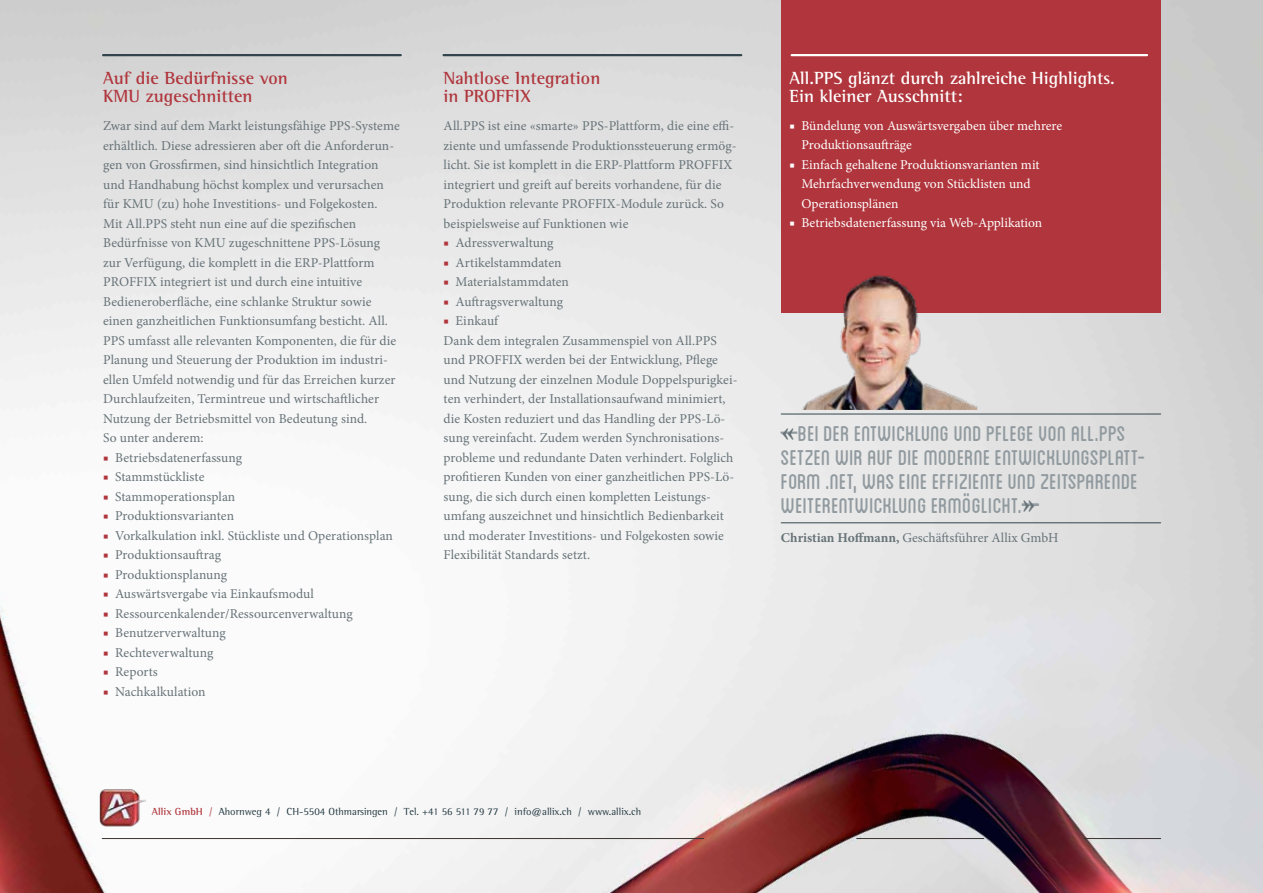
<style>
.page{position:relative;width:1263px;height:893px;background:#fff}
.page>*{position:absolute;margin:0;border:0;box-sizing:border-box;transform-origin:0 0}
.t1{font:30px/24px "Blanch Caps";color:#919a9f}
.t2{font:700 18px/18px "Rotis Semi Serif Pro";color:#b0353c}
.t3{font:700 18px/18px "Rotis Semi Serif Pro";color:#fff}
.t4{font:13.5px/19.5px "Minion Pro";letter-spacing:.005em;color:#677378}
.t5{font:13.5px/19.5px "Minion Pro";letter-spacing:-.005em;color:#fff}
.t6{font:10.5px "Rotis Semi Serif Pro";color:#223841}
.s1{color:#b0353c}
.s2{font-weight:700;color:#b0353c}
.s3{font-family:"Minion Pro";font-weight:700;color:#677378}
.s4{font-weight:700}
</style>
<div class="page">
<img style="left:0;top:0;width:1263px;height:893px">
<hr style="left:103px;top:54px;width:298px;height:2px;background:#33454c">
<hr style="left:444px;top:54px;width:297px;height:2px;background:#33454c">
<div style="left:781px;top:0;width:380px;height:313px;background:#b0353c"></div>
<hr style="left:781px;top:414px;width:380px;height:1px;background:#33454c">
<hr style="left:781px;top:523px;width:380px;height:1px;background:#33454c">
<hr style="left:102px;top:838px;width:601px;height:1px;background:#39342f">
<hr style="left:857px;top:838px;width:127px;height:1px;background:#39342f">
<hr style="left:1084px;top:838px;width:77px;height:1px;background:#39342f">
<hr style="left:792px;top:54px;width:355px;height:2px;background:#fff">
<img style="left:100px;top:786px;width:46px;height:42px">
<img style="left:774px;top:272px;width:208px;height:138px">
<h2 class="t2" style="left:103px;top:69px;width:186px">Auf die Bedürfnisse von<br>KMU zugeschnitten</h2>
<p class="t4" style="left:103px;top:116px;width:298px">Zwar sind auf dem Markt leistungsfähige PPS-Systeme erhältlich. Diese adressieren aber oft die Anforderun&shy;gen von Grossfirmen, sind hinsichtlich Integration und Handhabung höchst komplex und verursachen für KMU (zu) hohe Investitions- und Folgekosten.<br>Mit All.PPS steht nun eine auf die spezifischen Bedürfnisse von KMU zugeschnittene PPS-Lösung zur Verfügung, die komplett in die ERP-Plattform PROFFIX integriert ist und durch eine intuitive Bedieneroberfläche, eine schlanke Struktur sowie einen ganzheitlichen Funktionsumfang besticht. All.<br>PPS umfasst alle relevanten Komponenten, die für die Planung und Steuerung der Produktion im industri&shy;ellen Umfeld notwendig und für das Erreichen kurzer Durchlaufzeiten, Termintreue und wirtschaftlicher Nutzung der Betriebsmittel von Bedeutung sind.<br>So unter anderem:</p>
<p class="t4" style="left:103px;top:448px;width:141px"><span class="s1">■</span> Betriebsdatenerfassung</p>
<p class="t4" style="left:103px;top:467px;width:103px"><span class="s1">■</span> Stammstückliste</p>
<p class="t4" style="left:103px;top:487px;width:134px"><span class="s1">■</span> Stammoperationsplan</p>
<p class="t4" style="left:103px;top:506px;width:132px"><span class="s1">■</span> Produktionsvarianten</p>
<p class="t4" style="left:103px;top:526px;width:291px"><span class="s1">■</span> Vorkalkulation inkl. Stückliste und Operationsplan</p>
<p class="t4" style="left:103px;top:545px;width:119px"><span class="s1">■</span> Produktionsauftrag</p>
<p class="t4" style="left:103px;top:565px;width:126px"><span class="s1">■</span> Produktionsplanung</p>
<p class="t4" style="left:103px;top:584px;width:212px"><span class="s1">■</span> Auswärtsvergabe via Einkaufsmodul</p>
<p class="t4" style="left:103px;top:604px;width:251px"><span class="s1">■</span> Ressourcenkalender/Ressourcenverwaltung</p>
<p class="t4" style="left:103px;top:623px;width:124px"><span class="s1">■</span> Benutzerverwaltung</p>
<p class="t4" style="left:103px;top:643px;width:112px"><span class="s1">■</span> Rechteverwaltung</p>
<p class="t4" style="left:103px;top:662px;width:56px"><span class="s1">■</span> Reports</p>
<p class="t4" style="left:103px;top:682px;width:104px"><span class="s1">■</span> Nachkalkulation</p>
<h2 class="t2" style="left:444px;top:69px;width:158px">Nahtlose Integration in PROFFIX</h2>
<p class="t4" style="left:444px;top:116px;width:295px">All.PPS ist eine «smarte» PPS-Plattform, die eine effi&shy;ziente und umfassende Produktionssteuerung ermög&shy;licht. Sie ist komplett in die ERP-Plattform PROFFIX integriert und greift auf bereits vorhandene, für die Produktion relevante PROFFIX-Module zurück. So beispielsweise auf Funktionen wie</p>
<p class="t4" style="left:444px;top:233px;width:112px"><span class="s1">■</span> Adressverwaltung</p>
<p class="t4" style="left:444px;top:253px;width:119px"><span class="s1">■</span> Artikelstammdaten</p>
<p class="t4" style="left:444px;top:272px;width:127px"><span class="s1">■</span> Materialstammdaten</p>
<p class="t4" style="left:444px;top:292px;width:121px"><span class="s1">■</span> Auftragsverwaltung</p>
<p class="t4" style="left:444px;top:311px;width:295px"><span class="s1">■</span> Einkauf<br>Dank dem integralen Zusammenspiel von All.PPS und PROFFIX werden bei der Entwicklung, Pflege und Nutzung der einzelnen Module Doppelspurigkei&shy;ten verhindert, der Installationsaufwand minimiert, die Kosten reduziert und das Handling der PPS-Lö&shy;sung vereinfacht. Zudem werden Synchronisations&shy;probleme und redundante Daten verhindert. Folglich profitieren Kunden von einer ganzheitlichen PPS-Lö&shy;sung, die sich durch einen kompletten Leistungs&shy;umfang auszeichnet und hinsichtlich Bedienbarkeit und moderater Investitions- und Folgekosten sowie Flexibilität Standards setzt.</p>
<p class="t6" style="left:152px;top:805px;width:491px"><span class="s2">Allix GmbH</span> <span class="s1">/</span> Ahornweg 4 / CH-5504 Othmarsingen / Tel. +41 56 511 79 77 / info@allix.ch / www.allix.ch</p>
<h2 class="t3" style="left:789px;top:69px;width:327px">All.PPS glänzt durch zahlreiche Highlights.<br>Ein kleiner Ausschnitt:</h2>
<p class="t5" style="left:801px;top:116px;width:262px;text-indent:-12px">■ Bündelung von Auswärtsvergaben über mehrere<br>Produktionsaufträge</p>
<p class="t5" style="left:801px;top:155px;width:240px;text-indent:-12px">■ Einfach gehaltene Produktionsvarianten mit<br>Mehrfachverwendung von Stücklisten und<br>Operationsplänen</p>
<p class="t5" style="left:789px;top:213px;width:254px">■ Betriebsdatenerfassung via Web-Applikation</p>
<h1 class="t1" style="left:781px;top:420px;width:367px"><span class="s3">«</span>BEI DER ENTWICKLUNG UND PFLEGE VON ALL.PPS SETZEN WIR AUF DIE MODERNE ENTWICKLUNGSPLATT-FORM .NET, WAS EINE EFFIZIENTE UND ZEITSPARENDE WEITERENTWICKLUNG ERMÖGLICHT.<span class="s3">»</span></h1>
<p class="t4" style="left:781px;top:528px;width:279px"><span class="s4">Christian Hoffmann,</span> Geschäftsführer Allix GmbH</p>
</div>
